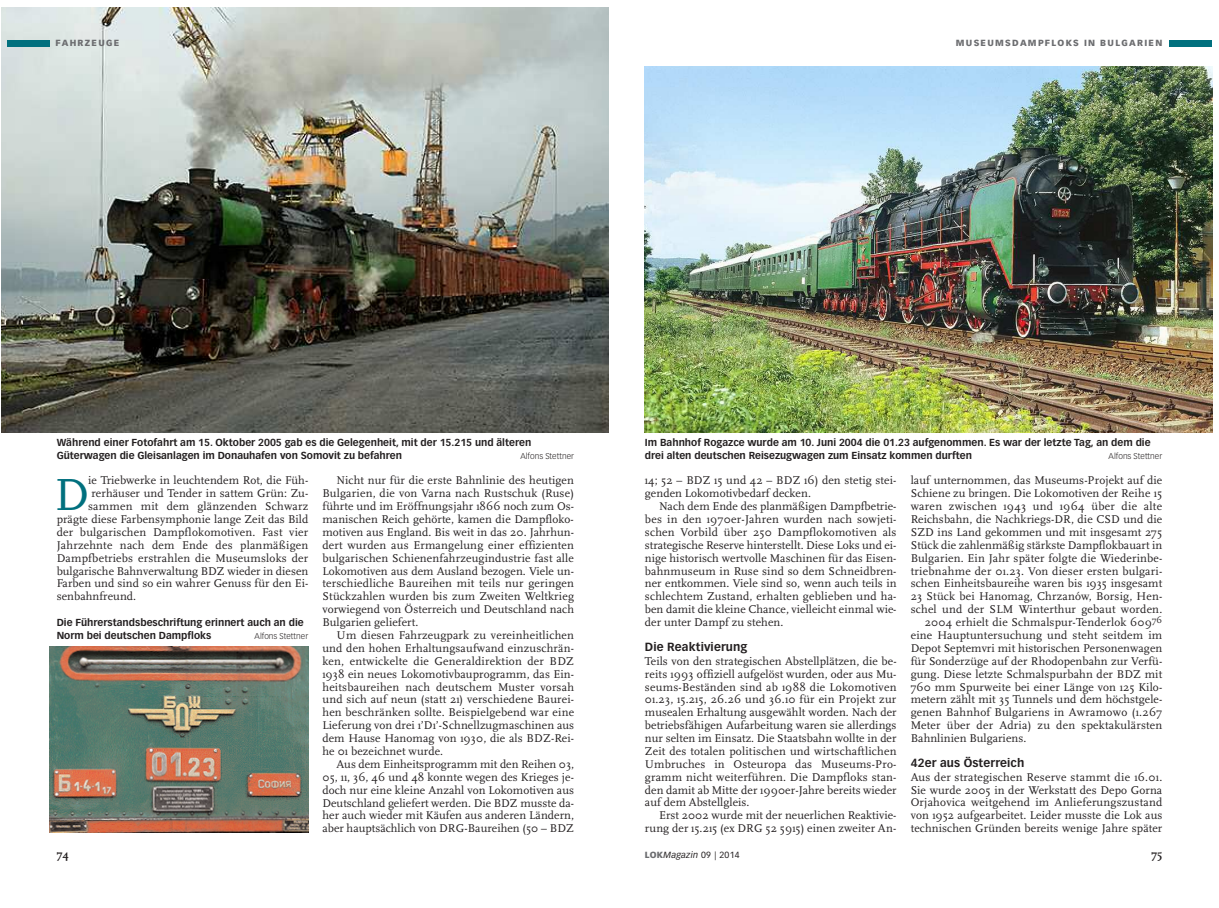
<style>
.page{position:relative;width:1219px;height:908px;background:#fff}
.page>*{position:absolute;margin:0;border:0;box-sizing:border-box;transform-origin:0 0}
.t1{font:46.88px "Scala";color:#01707e}
.t2{font:700 11.88px "Scala";color:#231f20}
.t3{font:11.75px/12.9px "Scala";letter-spacing:.01em;color:#231f20;text-align:justify}
.t4{font:700 11.62px "Vectora LH";letter-spacing:.01em;color:#231f20}
.t5{font:700 10px/12.9px "Vectora LH";color:#231f20}
.t6{font:900 8.75px "Vectora LH";letter-spacing:.15em;color:#6c6d70}
.t7{font:italic 8.75px "Vectora LH";letter-spacing:.03em;color:#231f20}
.t8{font:300 8.25px "Vectora LH";letter-spacing:.005em;color:#231f20}
.s1{font-weight:900;font-style:normal;color:#6c6d70}
.s2{font-style:normal}
</style>
<div class="page">
<img style="left:2px;top:8px;width:607px;height:424px">
<div style="left:1169px;top:40px;width:43px;height:6px;background:#01707e"></div>
<div style="left:7px;top:40px;width:43px;height:6px;background:#01707e"></div>
<img style="left:645px;top:66px;width:568px;height:366px">
<img style="left:50px;top:646px;width:258px;height:185px">
<p class="t6" style="left:56px;top:39px;width:65px">FAHRZEUGE</p>
<p class="t6" style="left:956px;top:39px;width:208px">MUSEUMSDAMPFLOKS IN BULGARIEN</p>
<p class="t5" style="left:57px;top:436px;width:476px">Während einer Fotofahrt am 15. Oktober 2005 gab es die Gelegenheit, mit der 15.215 und älteren<br>Güterwagen die Gleisanlagen im Donauhafen von Somovit zu befahren</p>
<p class="t8" style="left:520px;top:452px;width:55px">Alfons Stettner</p>
<p class="t5" style="left:645px;top:436px;width:507px">Im Bahnhof Rogazce wurde am 10. Juni 2004 die 01.23 aufgenommen. Es war der letzte Tag, an dem die drei alten deutschen Reisezugwagen zum Einsatz kommen durften</p>
<p class="t8" style="left:1109px;top:452px;width:55px">Alfons Stettner</p>
<p class="t3" style="left:88px;top:473px;width:222px">ie Triebwerke in leuchtendem Rot, die Füh-</p>
<p class="t3" style="left:91px;top:486px;width:218px">rerhäuser und Tender in sattem Grün: Zu-</p>
<p class="t3" style="left:88px;top:499px;width:222px">sammen mit dem glänzenden Schwarz</p>
<p class="t3" style="left:57px;top:512px;width:253px">prägte diese Farbensymphonie lange Zeit das Bild</p>
<p class="t3" style="left:57px;top:525px;width:253px">der bulgarischen Dampflokomotiven. Fast vier</p>
<p class="t3" style="left:57px;top:538px;width:253px">Jahrzehnte nach dem Ende des planmäßigen</p>
<p class="t3" style="left:57px;top:551px;width:253px">Dampfbetriebs erstrahlen die Museumsloks der</p>
<p class="t3" style="left:57px;top:563px;width:253px">bulgarische Bahnverwaltung BDZ wieder in diesen</p>
<p class="t3" style="left:57px;top:576px;width:253px">Farben und sind so ein wahrer Genuss für den Ei-</p>
<p class="t3" style="left:57px;top:589px;width:81px">senbahnfreund.</p>
<h1 class="t1" style="left:55px;top:466px;width:36px">D</h1>
<p class="t5" style="left:57px;top:616px;width:248px">Die Führerstandsbeschriftung erinnert auch an die<br>Norm bei deutschen Dampfloks</p>
<p class="t8" style="left:255px;top:632px;width:55px">Alfons Stettner</p>
<p class="t3" style="left:322px;top:473px;width:253px;text-indent:14px">Nicht nur für die erste Bahnlinie des heutigen Bulgarien, die von Varna nach Rustschuk (Ruse) führte und im Eröffnungsjahr 1866 noch zum Os&shy;manischen Reich gehörte, kamen die Dampfloko&shy;motiven aus England. Bis weit in das 20. Jahrhun&shy;dert wurden aus Ermangelung einer effizienten bulgarischen Schienenfahrzeugindustrie fast alle Lokomotiven aus dem Ausland bezogen. Viele un&shy;terschiedliche Baureihen mit teils nur geringen Stückzahlen wurden bis zum Zweiten Weltkrieg vorwiegend von Österreich und Deutschland nach Bulgarien geliefert.</p>
<p class="t3" style="left:322px;top:628px;width:253px;text-indent:14px">Um diesen Fahrzeugpark zu vereinheitlichen und den hohen Erhaltungsaufwand einzuschrän&shy;ken, entwickelte die Generaldirektion der BDZ 1938 ein neues Lokomotivbauprogramm, das Ein&shy;heitsbaureihen nach deutschem Muster vorsah und sich auf neun (statt 21) verschiedene Baurei&shy;hen beschränken sollte. Beispielgebend war eine Lieferung von drei 1’D1’-Schnellzugmaschinen aus dem Hause Hanomag von 1930, die als BDZ-Rei&shy;he 01 bezeichnet wurde.</p>
<p class="t3" style="left:322px;top:757px;width:253px;text-indent:14px">Aus dem Einheitsprogramm mit den Reihen 03, 05, 11, 36, 46 und 48 konnte wegen des Krieges je&shy;doch nur eine kleine Anzahl von Lokomotiven aus Deutschland geliefert werden. Die BDZ musste da&shy;her auch wieder mit Käufen aus anderen Ländern, aber hauptsächlich von DRG-Baureihen (50 – BDZ</p>
<p class="t3" style="left:645px;top:473px;width:253px">14; 52 – BDZ 15 und 42 – BDZ 16) den stetig stei&shy;genden Lokomotivbedarf decken.</p>
<p class="t3" style="left:645px;top:499px;width:253px;text-indent:14px">Nach dem Ende des planmäßigen Dampfbetrie&shy;bes in den 1970er-Jahren wurden nach sowjeti&shy;schen Vorbild über 250 Dampflokomotiven als strategische Reserve hinterstellt. Diese Loks und ei&shy;nige historisch wertvolle Maschinen für das Eisen&shy;bahnmuseum in Ruse sind so dem Schneidbren&shy;ner entkommen. Viele sind so, wenn auch teils in schlechtem Zustand, erhalten geblieben und ha&shy;ben damit die kleine Chance, vielleicht einmal wie&shy;der unter Dampf zu stehen.</p>
<p class="t4" style="left:645px;top:641px;width:104px">Die Reaktivierung</p>
<p class="t3" style="left:645px;top:654px;width:253px">Teils von den strategischen Abstellplätzen, die be&shy;reits 1993 offiziell aufgelöst wurden, oder aus Mu&shy;seums-Beständen sind ab 1988 die Lokomotiven 01.23, 15.215, 26.26 und 36.10 für ein Projekt zur musealen Erhaltung ausgewählt worden. Nach der betriebsfähigen Aufarbeitung waren sie allerdings nur selten im Einsatz. Die Staatsbahn wollte in der Zeit des totalen politischen und wirtschaftlichen Umbruches in Osteuropa das Museums-Pro&shy;gramm nicht weiterführen. Die Dampfloks stan&shy;den damit ab Mitte der 1990er-Jahre bereits wieder auf dem Abstellgleis.</p>
<p class="t3" style="left:645px;top:808px;width:253px;text-align:right">Erst 2002 wurde mit der neuerlichen Reaktivie&shy;rung der 15.215 (ex DRG 52 5915) einen zweiter An-</p>
<p class="t3" style="left:911px;top:473px;width:253px">lauf unternommen, das Museums-Projekt auf die</p>
<p class="t3" style="left:911px;top:486px;width:253px">Schiene zu bringen. Die Lokomotiven der Reihe 15</p>
<p class="t3" style="left:911px;top:499px;width:253px">waren zwischen 1943 und 1964 über die alte</p>
<p class="t3" style="left:911px;top:512px;width:253px">Reichsbahn, die Nachkriegs-DR, die CSD und die</p>
<p class="t3" style="left:911px;top:525px;width:253px">SZD ins Land gekommen und mit insgesamt 275</p>
<p class="t3" style="left:911px;top:538px;width:253px">Stück die zahlenmäßig stärkste Dampflokbauart in</p>
<p class="t3" style="left:911px;top:551px;width:253px">Bulgarien. Ein Jahr später folgte die Wiederinbe-</p>
<p class="t3" style="left:911px;top:563px;width:253px">triebnahme der 01.23. Von dieser ersten bulgari-</p>
<p class="t3" style="left:911px;top:576px;width:253px">schen Einheitsbaureihe waren bis 1935 insgesamt</p>
<p class="t3" style="left:911px;top:589px;width:253px">23 Stück bei Hanomag, Chrzanów, Borsig, Hen-</p>
<p class="t3" style="left:911px;top:602px;width:253px">schel und der SLM Winterthur gebaut worden.</p>
<p class="t3" style="left:925px;top:615px;width:239px">2004 erhielt die Schmalspur-Tenderlok 609<sup>76</sup></p>
<p class="t3" style="left:911px;top:628px;width:253px">eine Hauptuntersuchung und steht seitdem im</p>
<p class="t3" style="left:911px;top:641px;width:253px">Depot Septemvri mit historischen Personenwagen</p>
<p class="t3" style="left:911px;top:654px;width:253px">für Sonderzüge auf der Rhodopenbahn zur Verfü-</p>
<p class="t3" style="left:911px;top:666px;width:253px">gung. Diese letzte Schmalspurbahn der BDZ mit</p>
<p class="t3" style="left:911px;top:679px;width:253px">760 mm Spurweite bei einer Länge von 125 Kilo-</p>
<p class="t3" style="left:911px;top:692px;width:253px">metern zählt mit 35 Tunnels und dem höchstgele-</p>
<p class="t3" style="left:911px;top:705px;width:253px">genen Bahnhof Bulgariens in Awramowo (1.267</p>
<p class="t3" style="left:911px;top:718px;width:253px">Meter über der Adria) zu den spektakulärsten</p>
<p class="t3" style="left:911px;top:731px;width:117px">Bahnlinien Bulgariens.</p>
<p class="t4" style="left:911px;top:757px;width:115px">42er aus Österreich</p>
<p class="t3" style="left:911px;top:769px;width:253px">Aus der strategischen Reserve stammt die 16.01.<br>Sie wurde 2005 in der Werkstatt des Depo Gorna Orjahovica weitgehend im Anlieferungszustand von 1952 aufgearbeitet. Leider musste die Lok aus technischen Gründen bereits wenige Jahre später</p>
<p class="t2" style="left:57px;top:846px;width:14px">74</p>
<p class="t7" style="left:645px;top:850px;width:96px"><span class="s1">LOK</span>Magazin <span class="s2">09 | 2014</span></p>
<p class="t2" style="left:1151px;top:846px;width:12px">75</p>
</div>
